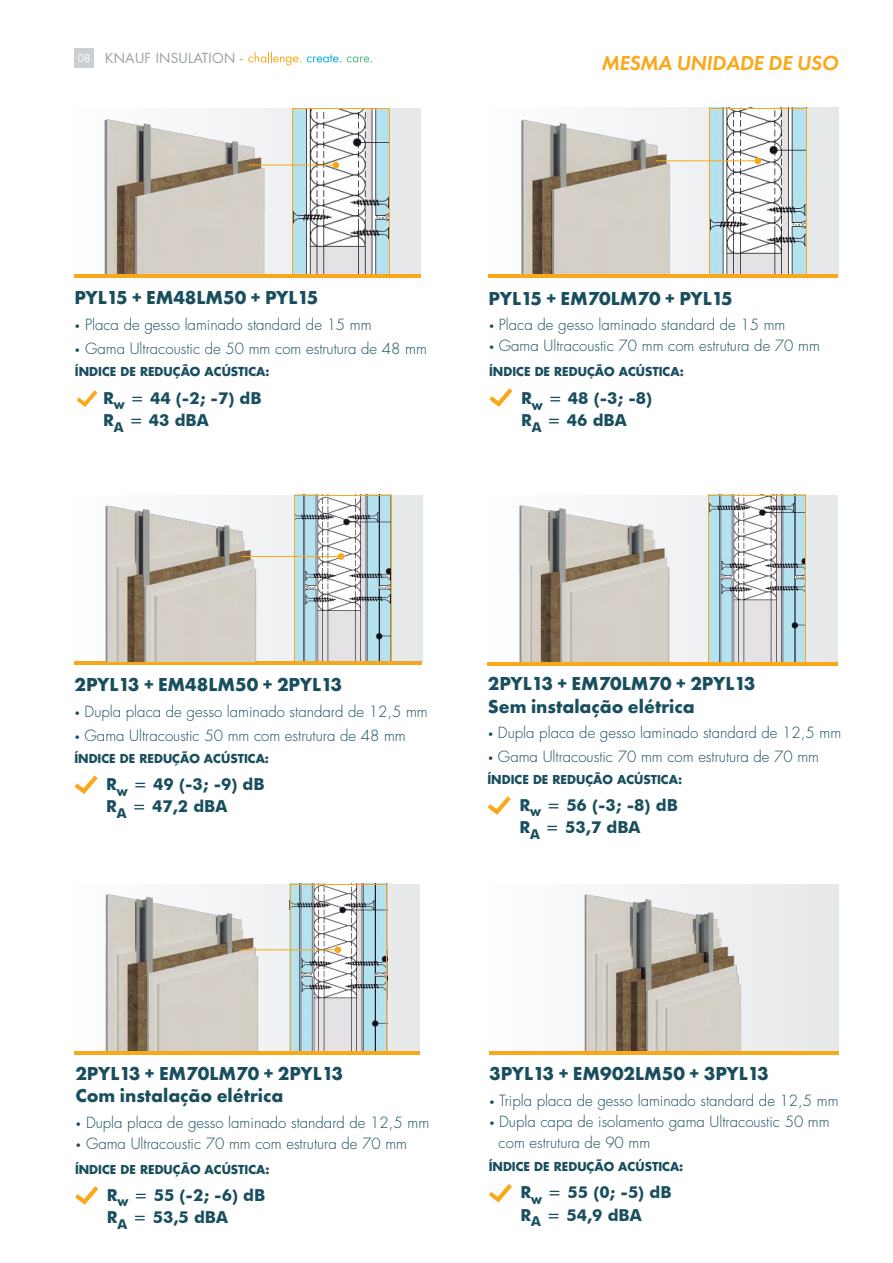
<style>
.page{position:relative;width:893px;height:1263px;background:#fff}
.page>*{position:absolute;margin:0;border:0;box-sizing:border-box;transform-origin:0 0}
.t1{font:italic 21px "Futura New Demi";letter-spacing:-.015em;color:#faa81a}
.t2{font:700 19.5px/23.4px "Futura New";color:#184e5e}
.t3{font:700 16.5px/22.5px "Futura BT";color:#184e5e}
.t4{font:300 15px/24px "Futura Std";color:#184e5e}
.t5{font:13.5px "Futura Std";letter-spacing:.02em;color:#96a0a7}
.t6{font:700 12px "Futura Std";color:#184e5e}
.s1{font-size:10.5px;color:#fff}
.s2{font-weight:700}
.s3{font-weight:500}
</style>
<div class="page">
<svg style="left:248px;top:52px;width:53px;height:14px"></svg>
<svg style="left:307px;top:55px;width:34px;height:8px"></svg>
<svg style="left:347px;top:56px;width:25px;height:7px"></svg>
<div style="left:75px;top:49px;width:19px;height:19px;background:#cacfd3"></div>
<svg style="left:77px;top:390px;width:20px;height:17px"></svg>
<div style="left:278px;top:108px;width:143px;height:166px;background:#e7e9eb"></div>
<img style="left:104px;top:108px;width:174px;height:166px">
<img style="left:293px;top:109px;width:96px;height:165px">
<hr style="left:292px;top:108px;width:1px;height:166px;background:#faa81a">
<hr style="left:389px;top:108px;width:1px;height:166px;background:#faa81a">
<hr style="left:293px;top:108px;width:97px;height:1px;background:#faa81a">
<hr style="left:249px;top:165px;width:87px;height:1px;background:#faa81a">
<div style="left:332px;top:162px;width:7px;height:6px;background:#faa81a;border-radius:50%"></div>
<hr style="left:74px;top:274px;width:347px;height:3px;background:#faa81a">
<svg style="left:489px;top:388px;width:23px;height:19px"></svg>
<div style="left:489px;top:108px;width:349px;height:169px;background:linear-gradient(to bottom,#f1f2f3,#eff1f2)"></div>
<img style="left:510px;top:119px;width:166px;height:155px">
<hr style="left:489px;top:274px;width:349px;height:4px;background:#faa81a">
<img style="left:710px;top:107px;width:97px;height:167px">
<hr style="left:656px;top:160px;width:102px;height:1px;background:#faa81a">
<div style="left:754px;top:158px;width:7px;height:6px;background:#faa81a;border-radius:50%"></div>
<hr style="left:709px;top:108px;width:1px;height:166px;background:#faa81a">
<hr style="left:806px;top:108px;width:1px;height:166px;background:#faa81a">
<hr style="left:710px;top:108px;width:97px;height:1px;background:#faa81a">
<svg style="left:74px;top:775px;width:24px;height:19px"></svg>
<svg style="left:74px;top:661px;width:348px;height:4px"></svg>
<div style="left:75px;top:495px;width:347px;height:166px;background:linear-gradient(to bottom,#f1f2f3,#f0f2f3)"></div>
<img style="left:101px;top:499px;width:160px;height:162px">
<img style="left:295px;top:496px;width:96px;height:164px">
<hr style="left:294px;top:495px;width:1px;height:166px;background:#faa81a">
<hr style="left:391px;top:495px;width:1px;height:166px;background:#faa81a">
<hr style="left:295px;top:495px;width:96px;height:1px;background:#faa81a">
<hr style="left:242px;top:556px;width:99px;height:1px;background:#faa81a">
<div style="left:338px;top:553px;width:6px;height:7px;background:#faa81a;border-radius:50%"></div>
<svg style="left:488px;top:796px;width:23px;height:19px"></svg>
<svg style="left:623px;top:495px;width:215px;height:167px;fill:#eff0f1"></svg>
<img style="left:519px;top:505px;width:158px;height:157px">
<hr style="left:488px;top:662px;width:350px;height:3px;background:#faa81a">
<img style="left:709px;top:496px;width:96px;height:166px">
<hr style="left:708px;top:495px;width:1px;height:168px;background:#faa81a">
<hr style="left:805px;top:495px;width:1px;height:168px;background:#faa81a">
<hr style="left:709px;top:495px;width:97px;height:1px;background:#faa81a">
<svg style="left:207px;top:884px;width:212px;height:167px;fill:#e7eaeb"></svg>
<img style="left:105px;top:889px;width:169px;height:162px">
<hr style="left:74px;top:1051px;width:345px;height:3px;background:#faa81a">
<svg style="left:75px;top:1186px;width:23px;height:19px"></svg>
<img style="left:291px;top:885px;width:95px;height:166px">
<hr style="left:290px;top:884px;width:1px;height:167px;background:#faa81a">
<hr style="left:386px;top:884px;width:1px;height:167px;background:#faa81a">
<hr style="left:290px;top:884px;width:97px;height:1px;background:#faa81a">
<hr style="left:239px;top:949px;width:99px;height:1px;background:#faa81a">
<div style="left:334px;top:946px;width:7px;height:7px;background:#faa81a;border-radius:50%"></div>
<div style="left:489px;top:884px;width:349px;height:167px;background:linear-gradient(to right,#fefefe,#e6e8ea)"></div>
<img style="left:574px;top:891px;width:175px;height:160px">
<hr style="left:489px;top:1051px;width:349px;height:4px;background:#faa81a">
<svg style="left:489px;top:1184px;width:23px;height:18px"></svg>
<p class="t5" style="left:78px;top:50px;width:166px"><span class="s1">08</span> KNAUF INSULATION -</p>
<h1 class="t1" style="left:601px;top:49px;width:239px">MESMA UNIDADE DE USO</h1>
<h2 class="t2" style="left:74px;top:286px;width:245px">PYL15 + EM48LM50 + PYL15</h2>
<p class="t4" style="left:75px;top:313px;width:354px"><span class="s2">·</span> Placa de gesso laminado standard de 15 mm<br><span class="s2">·</span> Gama Ultracoustic de 50 mm com estrutura de 48 mm</p>
<p class="t6" style="left:75px;top:363px;width:196px">ÍNDICE DE REDUÇÃO ACÚSTICA:</p>
<p class="t3" style="left:103px;top:386px;width:160px">R<sub>w</sub> <span class="s3">=</span> 44 (-2; -7) dB<br>R<sub>A</sub> <span class="s3">=</span> 43 dBA</p>
<h2 class="t2" style="left:489px;top:286px;width:245px">PYL15 + EM70LM70 + PYL15</h2>
<p class="t4" style="left:489px;top:315px;width:332px;line-height:21px"><span class="s2">·</span> Placa de gesso laminado standard de 15 mm<br><span class="s2">·</span> Gama Ultracoustic 70 mm com estrutura de 70 mm</p>
<p class="t6" style="left:489px;top:363px;width:196px">ÍNDICE DE REDUÇÃO ACÚSTICA:</p>
<p class="t3" style="left:521px;top:387px;width:133px">R<sub>w</sub> <span class="s3">=</span> 48 (-3; -8)<br>R<sub>A</sub> <span class="s3">=</span> 46 dBA</p>
<h2 class="t2" style="left:74px;top:672px;width:269px">2PYL13 + EM48LM50 + 2PYL13</h2>
<p class="t4" style="left:75px;top:699px;width:354px"><span class="s2">·</span> Dupla placa de gesso laminado standard de 12,5 mm <span class="s2">·</span> Gama Ultracoustic 50 mm com estrutura de 48 mm</p>
<p class="t6" style="left:74px;top:750px;width:196px">ÍNDICE DE REDUÇÃO ACÚSTICA:</p>
<p class="t3" style="left:106px;top:773px;width:160px">R<sub>w</sub> <span class="s3">=</span> 49 (-3; -9) dB<br>R<sub>A</sub> <span class="s3">=</span> 47,2 dBA</p>
<h2 class="t2" style="left:488px;top:671px;width:269px">2PYL13 + EM70LM70 + 2PYL13<br>Sem instalação elétrica</h2>
<p class="t4" style="left:488px;top:721px;width:354px"><span class="s2">·</span> Dupla placa de gesso laminado standard de 12,5 mm <span class="s2">·</span> Gama Ultracoustic 70 mm com estrutura de 70 mm</p>
<p class="t6" style="left:487px;top:771px;width:196px">ÍNDICE DE REDUÇÃO ACÚSTICA:</p>
<p class="t3" style="left:519px;top:793px;width:160px">R<sub>w</sub> <span class="s3">=</span> 56 (-3; -8) dB<br>R<sub>A</sub> <span class="s3">=</span> 53,7 dBA</p>
<h2 class="t2" style="left:75px;top:1062px;width:269px;line-height:22.5px">2PYL13 + EM70LM70 + 2PYL13<br>Com instalação elétrica</h2>
<p class="t4" style="left:76px;top:1112px;width:355px;line-height:21px"><span class="s2">·</span> Dupla placa de gesso laminado standard de 12,5 mm <span class="s2">·</span> Gama Ultracoustic 70 mm com estrutura de 70 mm</p>
<p class="t6" style="left:75px;top:1161px;width:196px">ÍNDICE DE REDUÇÃO ACÚSTICA:</p>
<p class="t3" style="left:107px;top:1183px;width:160px">R<sub>w</sub> <span class="s3">=</span> 55 (-2; -6) dB<br>R<sub>A</sub> <span class="s3">=</span> 53,5 dBA</p>
<h2 class="t2" style="left:489px;top:1061px;width:281px">3PYL13 + EM902LM50 + 3PYL13</h2>
<p class="t4" style="left:489px;top:1089px;width:351px"><span class="s2">·</span> Tripla placa de gesso laminado standard de 12,5 mm</p>
<p class="t4" style="left:489px;top:1110px;width:342px"><span class="s2">·</span> Dupla capa de isolamento gama Ultracoustic 50 mm</p>
<p class="t4" style="left:499px;top:1131px;width:153px">com estrutura de 90 mm</p>
<p class="t6" style="left:489px;top:1159px;width:196px">ÍNDICE DE REDUÇÃO ACÚSTICA:</p>
<p class="t3" style="left:521px;top:1181px;width:152px">R<sub>w</sub> <span class="s3">=</span> 55 (0; -5) dB<br>R<sub>A</sub> <span class="s3">=</span> 54,9 dBA</p>
</div>
